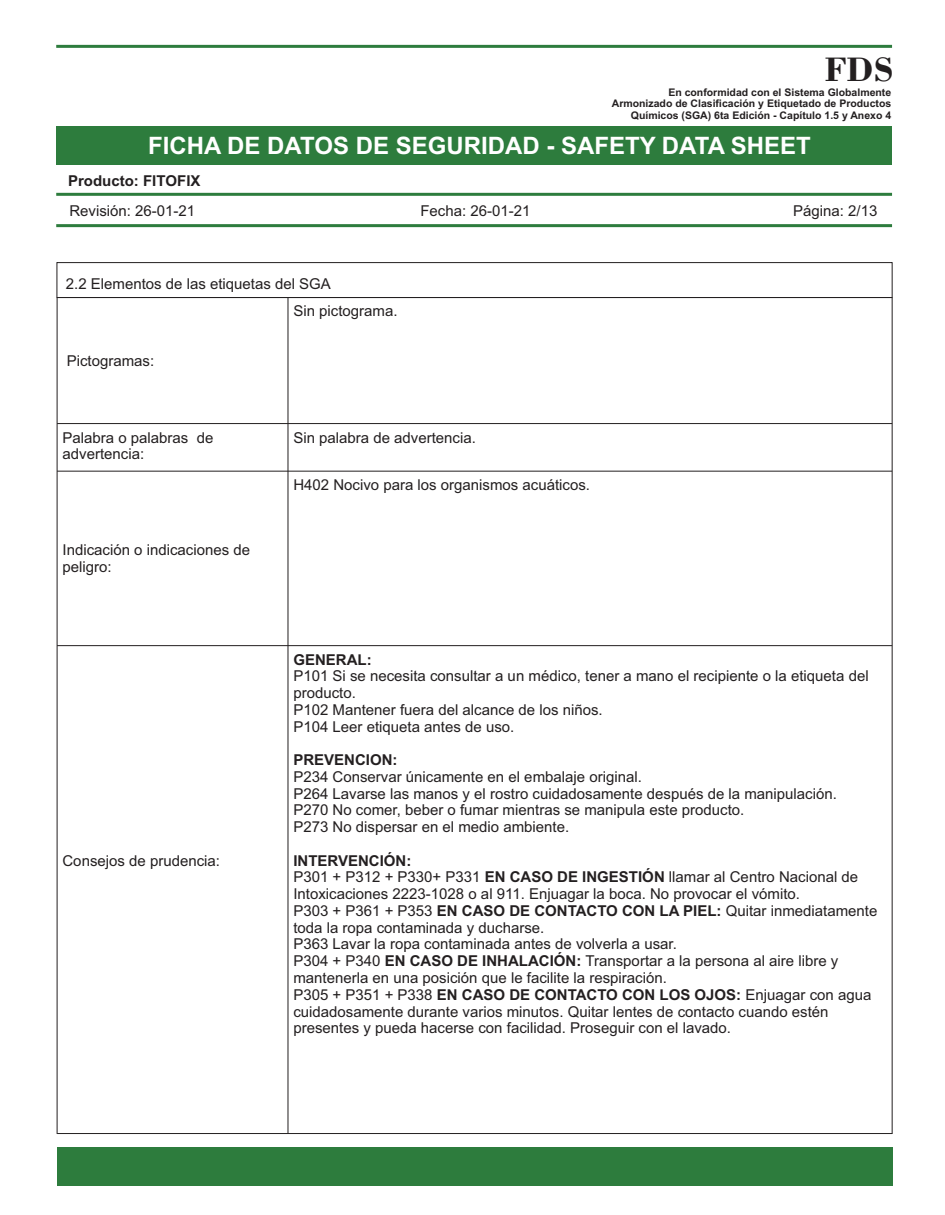
<style>
.page{position:relative;width:945px;height:1215px;background:#fff}
.page>*{position:absolute;margin:0;border:0;box-sizing:border-box;transform-origin:0 0}
.t1{font:700 36px "Bodoni BT";color:#231f20}
.t2{font:700 24px "Arial";color:#fff}
.t3{font:15px/16.8px "Arial";color:#231f20}
.t4{font:700 15px "Arial";color:#231f20}
.t5{font:700 10.5px/11.7px "Arial";color:#231f20;text-align:right}
.s1{font-weight:700}
</style>
<div class="page">
<hr style="left:56px;top:45px;width:836px;height:3px;background:#2d7c3d">
<div style="left:56px;top:126px;width:836px;height:39px;background:#2d7c3d"></div>
<hr style="left:56px;top:193px;width:836px;height:3px;background:#2d7c3d">
<hr style="left:56px;top:224px;width:836px;height:3px;background:#2d7c3d">
<div style="left:57px;top:1147px;width:836px;height:39px;background:#2d7c3d"></div>
<hr style="left:57px;top:298px;width:1px;height:836px;background:#231f20">
<hr style="left:288px;top:298px;width:1px;height:836px;background:#231f20">
<hr style="left:892px;top:298px;width:1px;height:836px;background:#231f20">
<hr style="left:57px;top:1133px;width:835px;height:1px;background:#231f20">
<hr style="left:57px;top:645px;width:835px;height:1px;background:#231f20">
<hr style="left:57px;top:471px;width:835px;height:1px;background:#231f20">
<hr style="left:57px;top:423px;width:835px;height:1px;background:#231f20">
<div style="left:57px;top:262px;width:835px;height:36px;border:1px solid #231f20"></div>
<h1 class="t1" style="left:824px;top:53px;width:71px">FDS</h1>
<p class="t5" style="left:612px;top:87px;width:281px">En conformidad con el Sistema Globalmente<br>Armonizado de Clasificación y Etiquetado de Productos<br>Químicos (SGA) 6ta Edición - Capítulo 1.5 y Anexo 4</p>
<h2 class="t2" style="left:148px;top:136px;width:664px">FICHA DE DATOS DE SEGURIDAD - SAFETY DATA SHEET</h2>
<p class="t4" style="left:68px;top:175px;width:134px">Producto: FITOFIX</p>
<p class="t3" style="left:69px;top:204px;width:127px">Revisión: 26-01-21</p>
<p class="t3" style="left:420px;top:204px;width:112px">Fecha: 26-01-21</p>
<p class="t3" style="left:793px;top:204px;width:86px">Página: 2/13</p>
<p class="t3" style="left:66px;top:277px;width:267px">2.2 Elementos de las etiquetas del SGA</p>
<p class="t3" style="left:67px;top:353px;width:89px">Pictogramas:</p>
<p class="t3" style="left:293px;top:304px;width:106px">Sin pictograma.</p>
<p class="t3" style="left:62px;top:430px;width:152px">Palabra o palabras de advertencia:</p>
<p class="t3" style="left:293px;top:430px;width:184px">Sin palabra de advertencia.</p>
<p class="t3" style="left:62px;top:543px;width:189px">Indicación o indicaciones de peligro:</p>
<p class="t3" style="left:62px;top:853px;width:159px">Consejos de prudencia:</p>
<p class="t3" style="left:293px;top:478px;width:298px">H402 Nocivo para los organismos acuáticos.</p>
<p class="t4" style="left:293px;top:654px;width:80px">GENERAL:</p>
<p class="t3" style="left:293px;top:669px;width:577px">P101 Si se necesita consultar a un médico, tener a mano el recipiente o la etiqueta del producto.<br>P102 Mantener fuera del alcance de los niños.<br>P104 Leer etiqueta antes de uso.</p>
<p class="t4" style="left:293px;top:754px;width:106px">PREVENCION:</p>
<p class="t3" style="left:293px;top:770px;width:545px">P234 Conservar únicamente en el embalaje original.<br>P264 Lavarse las manos y el rostro cuidadosamente después de la manipulación.<br>P270 No comer, beber o fumar mientras se manipula este producto.<br>P273 No dispersar en el medio ambiente.</p>
<p class="t3" style="left:293px;top:853px;width:586px"><span class="s1">INTERVENCIÓN:<br></span>P301 + P312 + P330+ P331 <span class="s1">EN CASO DE INGESTIÓN</span> llamar al Centro Nacional de Intoxicaciones 2223-1028 o al 911. Enjuagar la boca. No provocar el vómito.<br>P303 + P361 + P353 <span class="s1">EN CASO DE CONTACTO CON LA PIEL:</span> Quitar inmediatamente toda la ropa contaminada y ducharse.<br>P363 Lavar la ropa contaminada antes de volverla a usar.<br>P304 + P340 <span class="s1">EN CASO DE INHALACIÓN:</span> Transportar a la persona al aire libre y mantenerla en una posición que le facilite la respiración.<br>P305 + P351 + P338 <span class="s1">EN CASO DE CONTACTO CON LOS OJOS:</span> Enjuagar con agua cuidadosamente durante varios minutos. Quitar lentes de contacto cuando estén presentes y pueda hacerse con facilidad. Proseguir con el lavado.</p>
</div>
